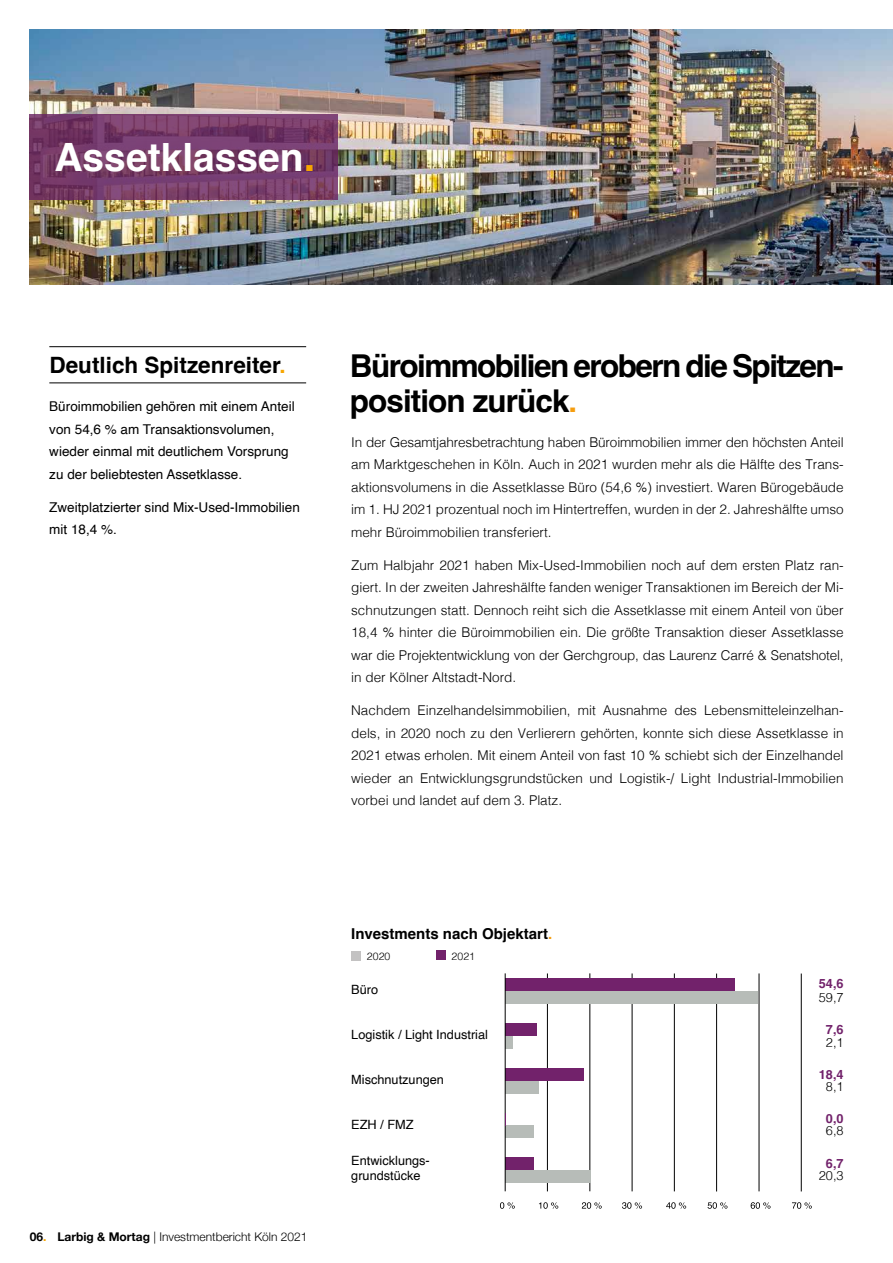
<style>
.page{position:relative;width:893px;height:1263px;background:#fff}
.page>*{position:absolute;margin:0;border:0;box-sizing:border-box;transform-origin:0 0}
.t1{font:700 39px "Helvetica";color:#fff}
.t2{font:700 31.5px/34.5px "Helvetica";letter-spacing:-.05em;color:#000}
.t3{font:700 22.5px "Helvetica";color:#000}
.t4{font:700 15px "Helvetica";color:#000}
.t5{font:300 13.5px/22.5px "Helvetica";color:#000;text-align:justify}
.t6{font:13.5px/22.5px "Helvetica";color:#000}
.t7{font:12.75px/15px "Helvetica";color:#000}
.t8{font:700 12.75px "Helvetica";color:#72226b}
.t9{font:300 12.75px "Helvetica";color:#000}
.t10{font:300 12px "Helvetica Neue";color:#000}
.t11{font:300 10.5px "Helvetica";color:#000}
.s1{font-size:42px;color:#f7a600}
.s2{color:#f7a600}
.s3{color:#f59d0f}
.s4{font-weight:700}
.s5{font-weight:700;color:#f7a600}
</style>
<div class="page">
<img style="left:30px;top:30px;width:863px;height:255px">
<hr style="left:49px;top:383px;width:257px;height:1px;background:#000">
<hr style="left:49px;top:346px;width:257px;height:1px;background:#000">
<svg style="left:30px;top:114px;width:308px;height:85px;background:#753b68"></svg>
<div style="left:351px;top:951px;width:9px;height:9px;background:#c3c2c2"></div>
<div style="left:436px;top:951px;width:9px;height:9px;background:#72226b"></div>
<svg style="left:500px;top:1202px;width:15px;height:7px"></svg>
<svg style="left:539px;top:1202px;width:19px;height:7px"></svg>
<svg style="left:582px;top:1202px;width:20px;height:7px"></svg>
<svg style="left:622px;top:1202px;width:20px;height:7px"></svg>
<svg style="left:666px;top:1202px;width:20px;height:7px"></svg>
<svg style="left:708px;top:1202px;width:19px;height:7px"></svg>
<svg style="left:751px;top:1202px;width:20px;height:7px"></svg>
<svg style="left:792px;top:1202px;width:20px;height:7px"></svg>
<hr style="left:547px;top:973px;width:1px;height:218px;background:#000">
<hr style="left:590px;top:973px;width:1px;height:218px;background:#000">
<hr style="left:632px;top:973px;width:1px;height:218px;background:#000">
<hr style="left:674px;top:973px;width:1px;height:218px;background:#000">
<hr style="left:716px;top:973px;width:1px;height:218px;background:#000">
<hr style="left:759px;top:973px;width:1px;height:218px;background:#000">
<hr style="left:801px;top:973px;width:1px;height:218px;background:#000">
<div style="left:505px;top:1068px;width:78px;height:13px;background:#72226b"></div>
<div style="left:505px;top:1081px;width:34px;height:13px;background:#b7bcb8"></div>
<div style="left:505px;top:1125px;width:29px;height:13px;background:#b7bcb8"></div>
<div style="left:505px;top:1170px;width:86px;height:13px;background:#b7bcb8"></div>
<div style="left:505px;top:1023px;width:32px;height:13px;background:#72226b"></div>
<div style="left:505px;top:1036px;width:8px;height:13px;background:#b7bcb8"></div>
<div style="left:505px;top:978px;width:230px;height:13px;background:#72226b"></div>
<div style="left:505px;top:991px;width:253px;height:13px;background:#b7bcb8"></div>
<div style="left:505px;top:1157px;width:28px;height:13px;background:#72226b"></div>
<hr style="left:505px;top:973px;width:1px;height:218px;background:#000">
<svg style="left:505px;top:1113px;width:1px;height:12px"></svg>
<h1 class="t1" style="left:54px;top:133px;width:263px">Assetklassen<span class="s1">.</span></h1>
<h3 class="t3" style="left:50px;top:351px;width:238px">Deutlich Spitzenreiter<span class="s2">.</span></h3>
<p class="t6" style="left:49px;top:396px;width:247px">Büroimmobilien gehören mit einem Anteil von 54,6 % am Transaktionsvolumen, wieder einmal mit deutlichem Vorsprung zu der beliebtesten Assetklasse.</p>
<p class="t6" style="left:49px;top:496px;width:252px">Zweitplatzierter sind Mix-Used-Immobilien mit 18,4 %.</p>
<h2 class="t2" style="left:350px;top:352px;width:495px">Büroimmobilien erobern die Spitzen&shy;position zurück<span class="s3">.</span></h2>
<p class="t5" style="left:351px;top:430px;width:494px">In der Gesamtjahresbetrachtung haben Büroimmobilien immer den höchsten Anteil am Marktgeschehen in Köln. Auch in 2021 wurden mehr als die Hälfte des Trans&shy;aktionsvolumens in die Assetklasse Büro (54,6 %) investiert. Waren Bürogebäude im 1. HJ 2021 prozentual noch im Hintertreffen, wurden in der 2. Jahreshälfte umso mehr Büroimmobilien transferiert.</p>
<p class="t5" style="left:351px;top:553px;width:494px">Zum Halbjahr 2021 haben Mix-Used-Immobilien noch auf dem ersten Platz ran&shy;giert. In der zweiten Jahreshälfte fanden weniger Transaktionen im Bereich der Mi&shy;schnutzungen statt. Dennoch reiht sich die Assetklasse mit einem Anteil von über 18,4 % hinter die Büroimmobilien ein. Die größte Transaktion dieser Assetklasse war die Projektentwicklung von der Gerchgroup, das Laurenz Carré &amp; Senatshotel, in der Kölner Altstadt-Nord.</p>
<p class="t5" style="left:351px;top:698px;width:494px">Nachdem Einzelhandelsimmobilien, mit Ausnahme des Lebensmitteleinzelhan&shy;dels, in 2020 noch zu den Verlierern gehörten, konnte sich diese Assetklasse in 2021 etwas erholen. Mit einem Anteil von fast 10 % schiebt sich der Einzelhandel wieder an Entwicklungsgrundstücken und Logistik-/ Light Industrial-Immobilien vorbei und landet auf dem 3. Platz.</p>
<p class="t10" style="left:30px;top:1226px;width:279px"><span class="s4">06</span><span class="s5">.</span> <span class="s4">Larbig &amp; Mortag</span> | Investmentbericht Köln 2021</p>
<p class="t4" style="left:351px;top:924px;width:202px">Investments nach Objektart<span class="s3">.</span></p>
<p class="t11" style="left:367px;top:947px;width:25px">2020</p>
<p class="t11" style="left:452px;top:947px;width:25px">2021</p>
<p class="t7" style="left:351px;top:983px;width:28px">Büro</p>
<p class="t7" style="left:351px;top:1028px;width:138px">Logistik / Light Industrial</p>
<p class="t7" style="left:351px;top:1073px;width:94px">Mischnutzungen</p>
<p class="t7" style="left:351px;top:1118px;width:64px">EZH / FMZ</p>
<p class="t7" style="left:351px;top:1154px;width:80px">Entwicklungs&shy;grundstücke</p>
<p class="t8" style="left:819px;top:976px;width:26px">54,6</p>
<p class="t9" style="left:819px;top:986px;width:26px">59,7</p>
<p class="t8" style="left:826px;top:1021px;width:19px">7,6</p>
<p class="t9" style="left:826px;top:1032px;width:19px">2,1</p>
<p class="t8" style="left:819px;top:1067px;width:26px">18,4</p>
<p class="t9" style="left:826px;top:1076px;width:19px">8,1</p>
<p class="t8" style="left:826px;top:1110px;width:19px">0,0</p>
<p class="t9" style="left:826px;top:1119px;width:19px">6,8</p>
<p class="t8" style="left:826px;top:1156px;width:19px">6,7</p>
<p class="t9" style="left:819px;top:1165px;width:26px">20,3</p>
</div>
